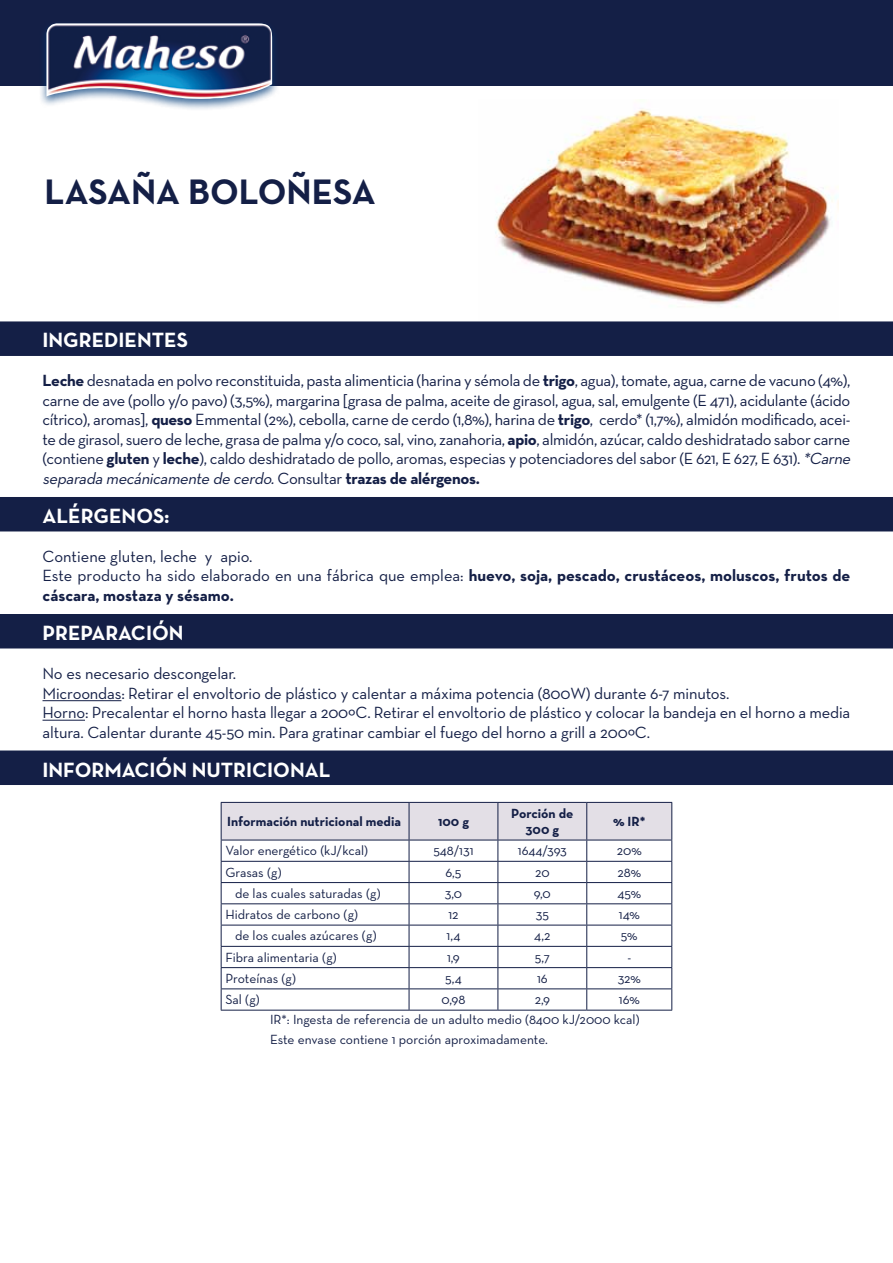
<style>
.page{position:relative;width:893px;height:1263px;background:#fff}
.page>*{position:absolute;margin:0;border:0;box-sizing:border-box;transform-origin:0 0}
.t1{font:700 36px "Neutra Text";color:#141f46}
.t2{font:700 21px "Neutra Text";color:#fff}
.t3{font:16.5px/19.5px "Neutra Text";letter-spacing:-.02em;color:#141f46}
.t4{font:16.5px/19.5px "Neutra Text";color:#141f46}
.t5{font:13.5px/19.6px "Neutra Text";color:#141f46;text-align:justify}
.t6{font:700 13.5px/16.2px "Neutra Text";color:#141f46;text-align:center}
.s1{font-weight:700}
.s2{font-style:italic}
</style>
<div class="page">
<img style="left:495px;top:108px;width:344px;height:199px">
<div style="left:0;top:321px;width:893px;height:35px;background:#141f46"></div>
<div style="left:0;top:497px;width:893px;height:34px;background:#141f46"></div>
<div style="left:0;top:614px;width:893px;height:34px;background:#141f46"></div>
<hr style="left:43px;top:700px;width:78px;height:1px;background:#141f46">
<hr style="left:43px;top:720px;width:42px;height:1px;background:#141f46">
<div style="left:0;top:750px;width:893px;height:35px;background:#141f46"></div>
<svg style="left:221px;top:802px;width:451px;height:208px"></svg>
<hr style="left:221px;top:861px;width:188px;height:1px;background:#141f46">
<hr style="left:409px;top:861px;width:89px;height:1px;background:#141f46">
<hr style="left:498px;top:861px;width:89px;height:1px;background:#141f46">
<hr style="left:587px;top:861px;width:85px;height:1px;background:#141f46">
<hr style="left:221px;top:882px;width:188px;height:1px;background:#141f46">
<hr style="left:409px;top:882px;width:89px;height:1px;background:#141f46">
<hr style="left:498px;top:882px;width:89px;height:1px;background:#141f46">
<hr style="left:587px;top:882px;width:85px;height:1px;background:#141f46">
<hr style="left:221px;top:903px;width:188px;height:1px;background:#141f46">
<hr style="left:409px;top:903px;width:89px;height:1px;background:#141f46">
<hr style="left:498px;top:903px;width:89px;height:1px;background:#141f46">
<hr style="left:587px;top:903px;width:85px;height:1px;background:#141f46">
<hr style="left:221px;top:925px;width:188px;height:1px;background:#141f46">
<hr style="left:409px;top:925px;width:89px;height:1px;background:#141f46">
<hr style="left:498px;top:925px;width:89px;height:1px;background:#141f46">
<hr style="left:587px;top:925px;width:85px;height:1px;background:#141f46">
<hr style="left:221px;top:946px;width:188px;height:1px;background:#141f46">
<hr style="left:409px;top:946px;width:89px;height:1px;background:#141f46">
<hr style="left:498px;top:946px;width:89px;height:1px;background:#141f46">
<hr style="left:587px;top:946px;width:85px;height:1px;background:#141f46">
<hr style="left:221px;top:967px;width:188px;height:1px;background:#141f46">
<hr style="left:409px;top:967px;width:89px;height:1px;background:#141f46">
<hr style="left:498px;top:967px;width:89px;height:1px;background:#141f46">
<hr style="left:587px;top:967px;width:85px;height:1px;background:#141f46">
<hr style="left:221px;top:988px;width:188px;height:1px;background:#141f46">
<hr style="left:409px;top:988px;width:89px;height:1px;background:#141f46">
<hr style="left:498px;top:988px;width:89px;height:1px;background:#141f46">
<hr style="left:587px;top:988px;width:85px;height:1px;background:#141f46">
<hr style="left:221px;top:1010px;width:188px;height:1px;background:#141f46">
<hr style="left:409px;top:1010px;width:89px;height:1px;background:#141f46">
<hr style="left:498px;top:1010px;width:89px;height:1px;background:#141f46">
<hr style="left:587px;top:1010px;width:85px;height:1px;background:#141f46">
<div style="left:0;top:0;width:893px;height:85px;background:#141f46"></div>
<div style="left:39px;top:20px;width:241px;height:91px;background:#003b79;opacity:.75"></div>
<img style="left:46px;top:23px;width:226px;height:76px">
<h1 class="t1" style="left:45px;top:169px;width:333px">lasaña boloñesa</h1>
<p class="t2" style="left:43px;top:327px;width:147px">Ingredientes</p>
<p class="t3" style="left:43px;top:371px;width:813px"><span class="s1">Leche</span> desnatada en polvo reconstituida, pasta alimenticia (harina y sémola de <span class="s1">trigo</span>, agua), tomate, agua, carne de vacuno (4%), carne de ave (pollo y/o pavo) (3,5%), margarina [grasa de palma, aceite de girasol, agua, sal, emulgente (E 471), acidulante (ácido cítrico), aromas], <span class="s1">queso</span> Emmental (2%), cebolla, carne de cerdo (1,8%), harina de <span class="s1">trigo</span>, cerdo* (1,7%), almidón modificado, acei&shy;te de girasol, suero de leche, grasa de palma y/o coco, sal, vino, zanahoria, <span class="s1">apio</span>, almidón, azúcar, caldo deshidratado sabor carne (contiene <span class="s1">gluten</span> y <span class="s1">leche</span>), caldo deshidratado de pollo, aromas, especias y potenciadores del sabor (E 621, E 627, E 631). <span class="s2">*Carne separada mecánicamente de cerdo.</span>C o n s u l t a r <span class="s1">t ra zas d e a l é rge n os.</span></p>
<p class="t2" style="left:43px;top:503px;width:129px">Alérgenos:</p>
<p class="t4" style="left:43px;top:546px;width:809px">Contiene gluten, leche y apio.<br>Este producto ha sido elaborado en una fábrica que emplea: <span class="s1">huevo, soja, pescado, crustáceos, moluscos, frutos de cáscara, mostaza y sésamo.</span></p>
<p class="t2" style="left:43px;top:620px;width:143px">Preparación</p>
<p class="t3" style="left:43px;top:663px;width:809px">No es necesario descongelar.<br>Microondas: Retirar el envoltorio de plástico y calentar a máxima potencia (800W) durante 6-7 minutos.<br>Horno: Precalentar el horno hasta llegar a 200ºC. Retirar el envoltorio de plástico y colocar la bandeja en el horno a media altura. Calentar durante 45-50 min. Para gratinar cambiar el fuego del horno a grill a 200ºC.</p>
<p class="t2" style="left:43px;top:756px;width:289px">información nutricional</p>
<p class="t6" style="left:227px;top:813px;width:175px">Información nutricional media</p>
<p class="t6" style="left:438px;top:813px;width:32px">100 g</p>
<p class="t6" style="left:511px;top:805px;width:64px">Porción de<br>300 g</p>
<p class="t6" style="left:613px;top:813px;width:34px">% IR*</p>
<p class="t5" style="left:225px;top:841px;width:144px">Valor energético (kJ/kcal)</p>
<p class="t5" style="left:433px;top:841px;width:42px">548/131</p>
<p class="t5" style="left:518px;top:841px;width:51px">1644/393</p>
<p class="t5" style="left:617px;top:841px;width:26px">20%</p>
<p class="t5" style="left:225px;top:862px;width:58px">Grasas (g)</p>
<p class="t5" style="left:445px;top:862px;width:17px">6,5</p>
<p class="t5" style="left:535px;top:862px;width:16px">20</p>
<p class="t5" style="left:617px;top:862px;width:25px">28%</p>
<p class="t5" style="left:235px;top:883px;width:147px">de las cuales saturadas (g)</p>
<p class="t5" style="left:445px;top:883px;width:19px">3,0</p>
<p class="t5" style="left:534px;top:883px;width:18px">9,0</p>
<p class="t5" style="left:617px;top:883px;width:25px">45%</p>
<p class="t5" style="left:225px;top:904px;width:134px">Hidratos de carbono (g)</p>
<p class="t5" style="left:448px;top:904px;width:12px">12</p>
<p class="t5" style="left:536px;top:904px;width:15px">35</p>
<p class="t5" style="left:619px;top:904px;width:22px">14%</p>
<p class="t5" style="left:235px;top:926px;width:143px">de los cuales azúcares (g)</p>
<p class="t5" style="left:447px;top:926px;width:15px">1,4</p>
<p class="t5" style="left:534px;top:926px;width:18px">4,2</p>
<p class="t5" style="left:621px;top:926px;width:18px">5%</p>
<p class="t5" style="left:225px;top:947px;width:113px">Fibra alimentaria (g)</p>
<p class="t5" style="left:447px;top:947px;width:14px">1,9</p>
<p class="t5" style="left:535px;top:947px;width:16px">5,7</p>
<p class="t5" style="left:627px;top:947px;width:5px">-</p>
<p class="t5" style="left:225px;top:968px;width:72px">Proteínas (g)</p>
<p class="t5" style="left:445px;top:968px;width:18px">5,4</p>
<p class="t5" style="left:537px;top:968px;width:12px">16</p>
<p class="t5" style="left:618px;top:968px;width:25px">32%</p>
<p class="t5" style="left:225px;top:989px;width:36px">Sal (g)</p>
<p class="t5" style="left:442px;top:989px;width:25px">0,98</p>
<p class="t5" style="left:535px;top:989px;width:17px">2,9</p>
<p class="t5" style="left:270px;top:989px;width:371px;text-indent:349px">16% IR*: Ingesta de referencia de un adulto medio (8400 kJ/2000 kcal)<br>Este envase contiene 1 porción aproximadamente.</p>
</div>
